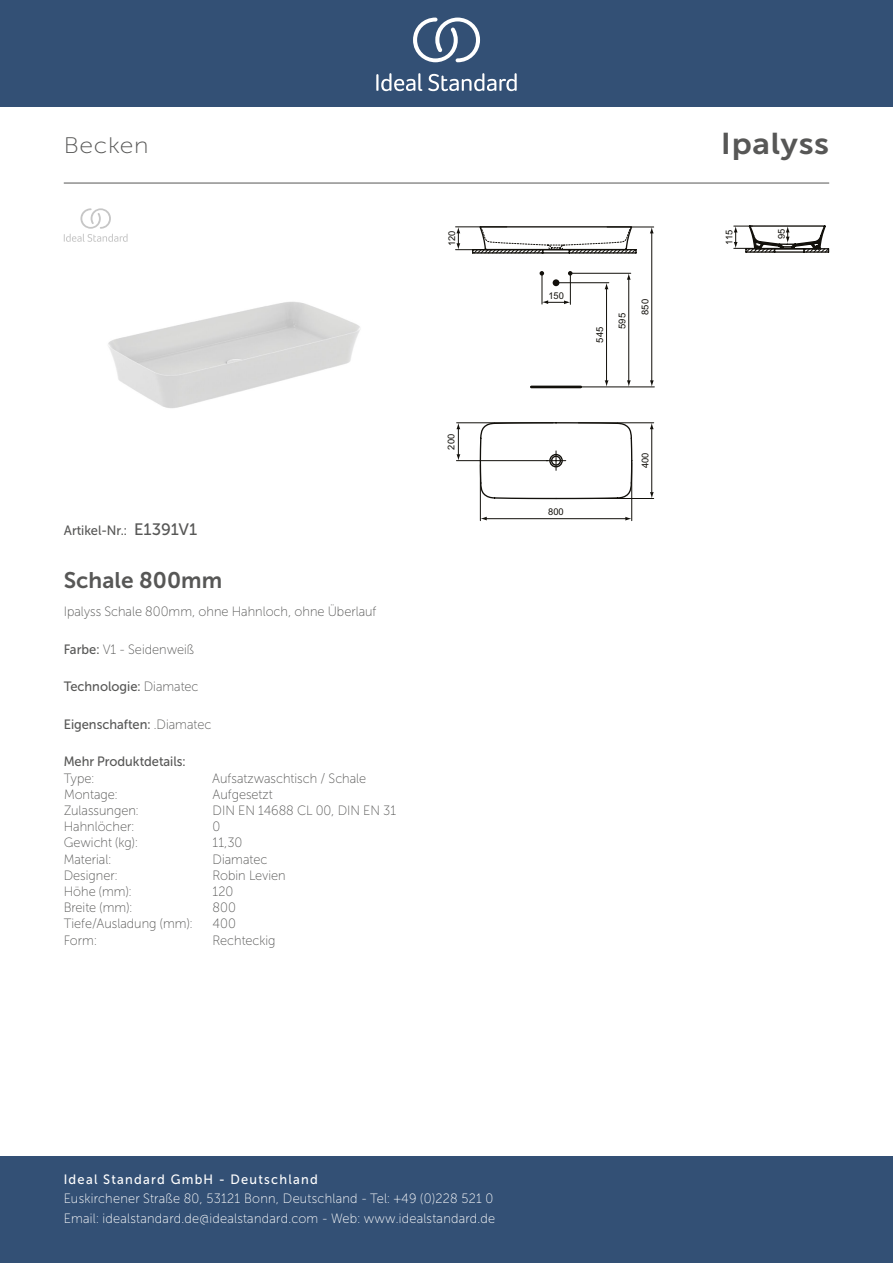
<style>
.page{position:relative;width:893px;height:1263px;background:#fff}
.page>*{position:absolute;margin:0;border:0;box-sizing:border-box;transform-origin:0 0}
._001_Produkttyp{font:30px "Museo Sans 700";letter-spacing:.02em;color:#575756;scale:1.1 1}
.t1{font:22.5px "Museo Sans Cyrl 700";color:#575756}
.t2{font:22.5px "Museo Sans Cyrl 100";letter-spacing:.03em;color:#575756;scale:1.1 1}
.t3{font:13.5px/19.5px "Museo Sans Cyrl 100";letter-spacing:.02em;color:#fff;scale:.95 1}
.Marketing_Descriptio{font:13.5px "Museo Sans Cyrl 100";color:#575756;scale:.95 1}
.Features{font:13.5px "Museo Sans Cyrl 500";color:#575756;scale:.95 1}
.Accreditations{font:13.5px "Museo Sans Cyrl 100";color:#575756;scale:.95 1}
.t4{font:13.5px "Museo Sans Cyrl 500";letter-spacing:.1em;color:#fff;scale:.95 1}
.Type{font:13.5px "Museo Sans Cyrl 100";color:#575756;scale:.95 1}
.Depth__mm{font:13.5px "Museo Sans Cyrl 100";color:#575756;scale:.95 1}
.Technology{font:13.5px "Museo Sans Cyrl 500";color:#575756;scale:.95 1}
.Designer{font:13.5px "Museo Sans Cyrl 100";color:#575756;scale:.95 1}
.sku{font:13.5px "Museo Sans Cyrl 500";color:#575756;scale:.95 1}
.Colour{font:13.5px "Museo Sans Cyrl 100";color:#575756;scale:.95 1}
.Mounting{font:13.5px "Museo Sans Cyrl 100";color:#575756;scale:.95 1}
.Net_Weight__kg{font:13.5px "Museo Sans Cyrl 100";color:#575756;scale:.95 1}
.Material{font:13.5px "Museo Sans Cyrl 100";color:#575756;scale:.95 1}
.Shape{font:13.5px "Museo Sans Cyrl 100";color:#575756;scale:.95 1}
.Width__mm{font:13.5px "Museo Sans Cyrl 100";color:#575756;scale:.95 1}
.Tap_Holes{font:13.5px "Museo Sans Cyrl 100";color:#575756;scale:.95 1}
.Height__mm{font:13.5px "Museo Sans Cyrl 100";color:#575756;scale:.95 1}
.t5{font:9.45px "Arial";color:#12100b}
.t6{font:9.3px "Arial";color:#12100b}
.s1{font-size:16.5px}
.s2{font-family:"Museo Sans Cyrl 500"}
.s3{font-family:"Museo Sans Cyrl 100"}
</style>
<div class="page">
<div style="left:0;top:1157px;width:893px;height:106px;background:#335075"></div>
<div style="left:0;top:0;width:893px;height:107px;background:#335075"></div>
<svg style="left:428px;top:73px;width:89px;height:18px"></svg>
<svg style="left:376px;top:73px;width:46px;height:18px"></svg>
<svg style="left:413px;top:18px;width:67px;height:44px"></svg>
<hr style="left:64px;top:183px;width:765px;height:1px;background:#575756">
<svg style="left:479px;top:247px;width:255px;height:253px"></svg>
<hr style="left:531px;top:386px;width:50px;height:2px;background:#12100b">
<div style="left:553px;top:279px;width:6px;height:7px;background:#12100b;border-radius:50%"></div>
<svg style="left:540px;top:271px;width:4px;height:5px"></svg>
<svg style="left:568px;top:271px;width:4px;height:5px"></svg>
<svg style="left:472px;top:226px;width:165px;height:28px"></svg>
<svg style="left:546px;top:451px;width:20px;height:19px"></svg>
<svg style="left:734px;top:225px;width:95px;height:28px"></svg>
<hr style="left:651px;top:232px;width:1px;height:150px;background:#12100b">
<svg style="left:650px;top:380px;width:4px;height:7px"></svg>
<svg style="left:650px;top:228px;width:4px;height:5px"></svg>
<hr style="left:607px;top:227px;width:47px;height:1px;background:#12100b">
<hr style="left:572px;top:273px;width:59px;height:1px;background:#12100b">
<hr style="left:557px;top:282px;width:52px;height:1px;background:#12100b">
<hr style="left:628px;top:277px;width:1px;height:105px;background:#12100b">
<svg style="left:627px;top:380px;width:4px;height:7px"></svg>
<svg style="left:627px;top:273px;width:4px;height:7px"></svg>
<hr style="left:606px;top:286px;width:1px;height:96px;background:#12100b">
<svg style="left:605px;top:380px;width:3px;height:7px"></svg>
<svg style="left:605px;top:283px;width:3px;height:6px"></svg>
<hr style="left:531px;top:387px;width:123px;height:1px;background:#12100b">
<svg style="left:543px;top:300px;width:27px;height:4px"></svg>
<hr style="left:570px;top:273px;width:1px;height:31px;background:#12100b">
<hr style="left:542px;top:273px;width:1px;height:31px;background:#12100b">
<svg style="left:456px;top:227px;width:4px;height:22px"></svg>
<hr style="left:456px;top:249px;width:36px;height:1px;background:#12100b">
<hr style="left:456px;top:460px;width:92px;height:1px;background:#12100b">
<hr style="left:578px;top:498px;width:76px;height:1px;background:#12100b">
<hr style="left:578px;top:422px;width:76px;height:1px;background:#12100b">
<hr style="left:651px;top:428px;width:1px;height:64px;background:#12100b">
<svg style="left:650px;top:492px;width:4px;height:6px"></svg>
<svg style="left:650px;top:423px;width:4px;height:6px"></svg>
<svg style="left:456px;top:423px;width:4px;height:38px"></svg>
<hr style="left:457px;top:422px;width:96px;height:1px;background:#12100b">
<hr style="left:486px;top:518px;width:141px;height:1px;background:#12100b">
<svg style="left:625px;top:517px;width:6px;height:4px"></svg>
<svg style="left:481px;top:517px;width:6px;height:3px"></svg>
<hr style="left:480px;top:465px;width:1px;height:56px;background:#12100b">
<hr style="left:631px;top:463px;width:1px;height:58px;background:#12100b">
<hr style="left:456px;top:226px;width:51px;height:1px;background:#12100b">
<img style="left:108px;top:302px;width:252px;height:106px">
<svg style="left:64px;top:208px;width:64px;height:34px"></svg>
<p class="t2" style="left:64px;top:134px;width:79px">Becken</p>
<p class="t6" style="left:446px;top:246px;width:17px;rotate:-90deg">120</p>
<p class="sku" style="left:64px;top:523px;width:142px">Artikel-Nr.: <span class="s1">E1391V1</span></p>
<p class="t1" style="left:64px;top:567px;width:160px">Schale 800mm</p>
<p class="Marketing_Descriptio" style="left:64px;top:605px;width:331px">Ipalyss Schale 800mm, ohne Hahnloch, ohne Überlauf</p>
<p class="Colour" style="left:64px;top:642px;width:139px"><span class="s2">Farbe:</span> V1 - Seidenweiß</p>
<p class="Technology" style="left:64px;top:679px;width:143px">Technologie: <span class="s3">Diamatec</span></p>
<p class="Features" style="left:64px;top:717px;width:157px">Eigenschaften: <span class="s3">.Diamatec</span></p>
<p class="Features" style="left:64px;top:754px;width:130px">Mehr Produktdetails:</p>
<p class="Type" style="left:64px;top:771px;width:34px">Type:</p>
<p class="Type" style="left:212px;top:771px;width:164px">Aufsatzwaschtisch / Schale</p>
<p class="Mounting" style="left:64px;top:787px;width:58px">Montage:</p>
<p class="Mounting" style="left:213px;top:787px;width:65px">Aufgesetzt</p>
<p class="Accreditations" style="left:64px;top:803px;width:80px">Zulassungen:</p>
<p class="Accreditations" style="left:213px;top:803px;width:195px">DIN EN 14688 CL 00, DIN EN 31</p>
<p class="Tap_Holes" style="left:64px;top:819px;width:76px">Hahnlöcher:</p>
<p class="Tap_Holes" style="left:213px;top:819px;width:10px">0</p>
<p class="Net_Weight__kg" style="left:64px;top:835px;width:79px">Gewicht (kg):</p>
<p class="Net_Weight__kg" style="left:213px;top:835px;width:33px">11,30</p>
<p class="Material" style="left:64px;top:852px;width:51px">Material:</p>
<p class="Material" style="left:213px;top:852px;width:59px">Diamatec</p>
<p class="Designer" style="left:64px;top:868px;width:58px">Designer:</p>
<p class="Designer" style="left:213px;top:868px;width:78px">Robin Levien</p>
<p class="Height__mm" style="left:64px;top:884px;width:73px">Höhe (mm):</p>
<p class="Height__mm" style="left:213px;top:884px;width:23px">120</p>
<p class="Width__mm" style="left:64px;top:900px;width:74px">Breite (mm):</p>
<p class="Width__mm" style="left:213px;top:900px;width:26px">800</p>
<p class="Depth__mm" style="left:64px;top:916px;width:137px">Tiefe/Ausladung (mm):</p>
<p class="Depth__mm" style="left:213px;top:916px;width:26px">400</p>
<p class="Shape" style="left:64px;top:933px;width:36px">Form:</p>
<p class="Shape" style="left:213px;top:933px;width:68px">Rechteckig</p>
<p class="t6" style="left:445px;top:449px;width:17px;rotate:-90deg">200</p>
<p class="t6" style="left:548px;top:290px;width:17px">150</p>
<p class="t5" style="left:594px;top:343px;width:17px;rotate:-90deg">545</p>
<p class="t5" style="left:616px;top:329px;width:17px;rotate:-90deg">595</p>
<p class="t5" style="left:639px;top:315px;width:17px;rotate:-90deg">850</p>
<p class="t6" style="left:548px;top:506px;width:17px">800</p>
<p class="t6" style="left:639px;top:468px;width:17px;rotate:-90deg">400</p>
<p class="_001_Produkttyp" style="left:721px;top:127px;width:100px">Ipalyss</p>
<p class="t6" style="left:723px;top:245px;width:17px;rotate:-90deg">115</p>
<p class="t6" style="left:775px;top:239px;width:12px;rotate:-90deg">95</p>
<p class="t4" style="left:64px;top:1172px;width:269px">Ideal Standard GmbH - Deutschland</p>
<p class="t3" style="left:64px;top:1189px;width:456px">Euskirchener Straße 80, 53121 Bonn, Deutschland - Tel: +49 (0)228 521 0<br>Email: idealstandard.de@idealstandard.com - Web: www.idealstandard.de</p>
</div>
